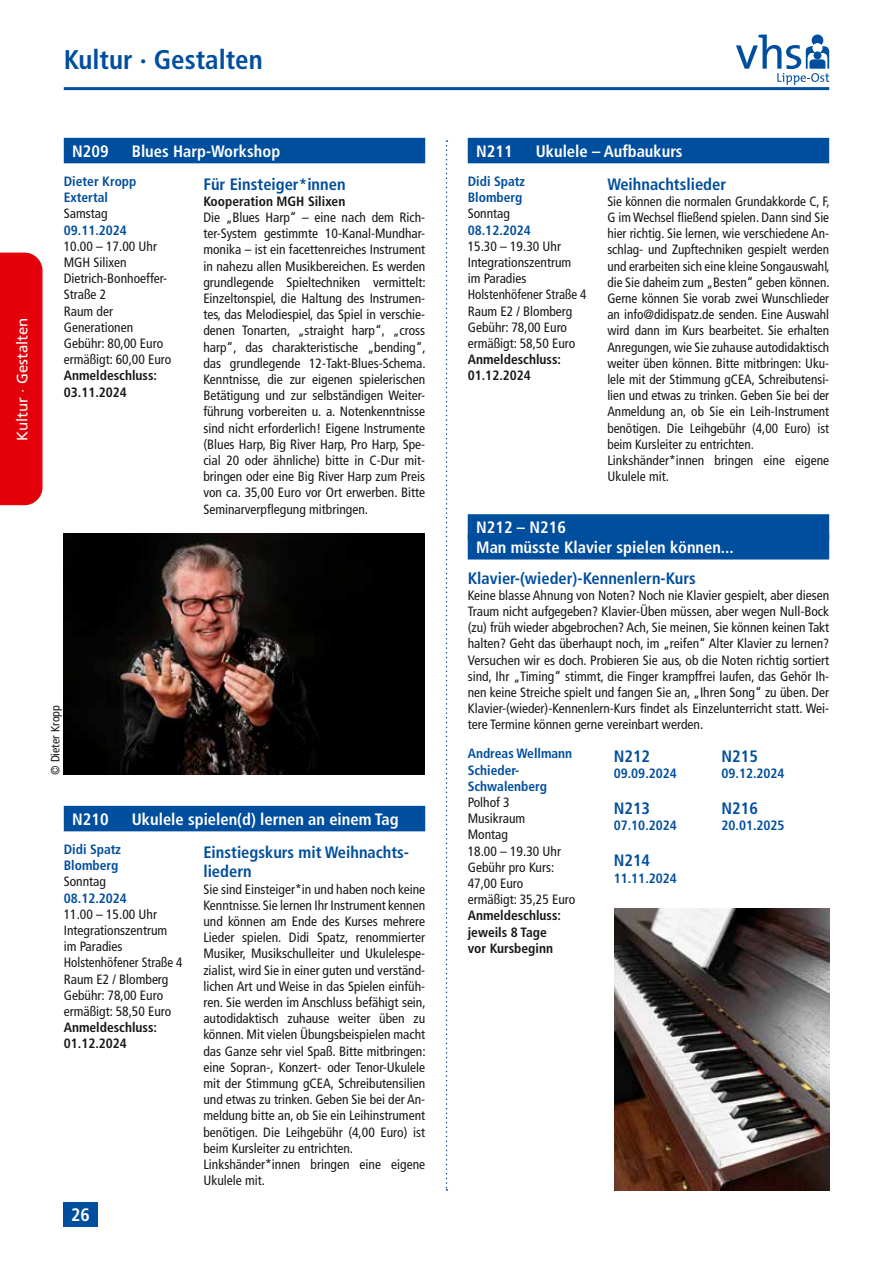
<style>
.page{position:relative;width:893px;height:1263px;background:#fff}
.page>*{position:absolute;margin:0;border:0;box-sizing:border-box;transform-origin:0 0}
.t1{font:700 condensed 27px "Frutiger LT Pro";color:#004e9e}
.t2{font:700 condensed 18px "Frutiger LT Pro";color:#fff}
.t3{font:700 condensed 16.5px/19.8px "Frutiger LT Pro";color:#fff}
.t4{font:700 condensed 16.5px/19.8px "Frutiger LT Pro";color:#004e9e}
.t5{font:15px "Frutiger LT Pro";color:#fff}
.t6{font:condensed 13.5px/16.2px "Frutiger LT Pro";color:#181716}
.t7{font:700 condensed 13.5px/16.2px "Frutiger LT Pro";color:#004e9e}
.t8{font:700 condensed 13.5px/16.2px "Frutiger LT Pro";color:#181716}
.t9{font:condensed 12px "Frutiger LT Pro";color:#181716}
</style>
<div class="page">
<div style="left:468px;top:138px;width:361px;height:25px;background:#004e9e"></div>
<div style="left:468px;top:514px;width:361px;height:26px;background:#004e9e"></div>
<div style="left:468px;top:534px;width:361px;height:25px;background:#004e9e"></div>
<div style="left:64px;top:138px;width:361px;height:25px;background:#004e9e"></div>
<div style="left:64px;top:806px;width:361px;height:25px;background:#004e9e"></div>
<img style="left:64px;top:534px;width:361px;height:240px">
<img style="left:614px;top:908px;width:215px;height:283px">
<hr style="left:64px;top:87px;width:765px;height:3px;background:#004e9e">
<svg style="left:736px;top:35px;width:93px;height:50px"></svg>
<div style="left:64px;top:1202px;width:34px;height:25px;background:#004e9e"></div>
<div style="left:0;top:253px;width:43px;height:252px;background:#e3000b"></div>
<svg style="left:446px;top:140px;width:1px;height:1051px"></svg>
<p class="t5" style="left:13px;top:441px;width:125px;rotate:-90deg">Kultur · Gestalten</p>
<h1 class="t1" style="left:64px;top:44px;width:200px">Kultur · Gestalten</h1>
<p class="t3" style="left:72px;top:141px;width:38px">N209</p>
<p class="t3" style="left:132px;top:141px;width:150px">Blues Harp-Workshop</p>
<p class="t7" style="left:64px;top:173px;width:74px">Dieter Kropp<br>Extertal</p>
<p class="t6" style="left:64px;top:206px;width:45px">Samstag</p>
<p class="t7" style="left:64px;top:222px;width:65px">09.11.2024</p>
<p class="t6" style="left:64px;top:238px;width:109px">10.00 – 17.00 Uhr<br>MGH Silixen<br>Dietrich-Bonhoeffer-<br>Straße 2<br>Raum der<br>Generationen<br>Gebühr: 80,00 Euro ermäßigt: 60,00 Euro</p>
<p class="t8" style="left:64px;top:368px;width:95px">Anmeldeschluss:<br>03.11.2024</p>
<p class="t4" style="left:203px;top:174px;width:144px">Für Einsteiger*innen</p>
<p class="t8" style="left:203px;top:193px;width:143px">Kooperation MGH Silixen</p>
<p class="t6" style="left:203px;top:209px;width:224px;text-align:justify">Die „Blues Harp“ – eine nach dem Rich&shy;ter-System gestimmte 10-Kanal-Mundhar&shy;monika – ist ein facettenreiches Instrument in nahezu allen Musikbereichen. Es werden grundlegende Spieltechniken vermittelt:<br>Einzeltonspiel, die Haltung des Instrumen&shy;tes, das Melodiespiel, das Spiel in verschie&shy;denen Tonarten, „straight harp“, „cross harp“, das charakteristische „bending“, das grundlegende 12-Takt-Blues-Schema.<br>Kenntnisse, die zur eigenen spielerischen Betätigung und zur selbständigen Weiter&shy;führung vorbereiten u. a. Notenkenntnisse sind nicht erforderlich! Eigene Instrumente (Blues Harp, Big River Harp, Pro Harp, Spe&shy;cial 20 oder ähnliche) bitte in C-Dur mit&shy;bringen oder eine Big River Harp zum Preis von ca. 35,00 Euro vor Ort erwerben. Bitte Seminarverpflegung mitbringen.</p>
<p class="t9" style="left:48px;top:775px;width:71px;rotate:-90deg">© Dieter Kropp</p>
<p class="t3" style="left:72px;top:809px;width:38px">N210</p>
<p class="t3" style="left:132px;top:809px;width:268px">Ukulele spielen(d) lernen an einem Tag</p>
<p class="t7" style="left:64px;top:841px;width:59px">Didi Spatz<br>Blomberg</p>
<p class="t6" style="left:64px;top:874px;width:44px">Sonntag</p>
<p class="t7" style="left:64px;top:890px;width:65px">08.12.2024</p>
<p class="t6" style="left:64px;top:906px;width:120px">11.00 – 15.00 Uhr<br>Integrationszentrum im Paradies<br>Holstenhöfener Straße 4<br>Raum E2 / Blomberg<br>Gebühr: 78,00 Euro ermäßigt: 58,50 Euro</p>
<p class="t8" style="left:64px;top:1019px;width:95px">Anmeldeschluss:<br>01.12.2024</p>
<p class="t4" style="left:203px;top:842px;width:207px">Einstiegskurs mit Weihnachts&shy;liedern</p>
<p class="t6" style="left:203px;top:881px;width:224px">Sie sind Einsteiger*in und haben noch keine Kenntnisse. Sie lernen Ihr Instrument kennen und können am Ende des Kurses mehrere Lieder spielen. Didi Spatz, renommierter Musiker, Musikschulleiter und Ukulelespe&shy;zialist, wird Sie in einer guten und verständ&shy;lichen Art und Weise in das Spielen einfüh&shy;ren. Sie werden im Anschluss befähigt sein, autodidaktisch zuhause weiter üben zu können. Mit vielen Übungsbeispielen macht das Ganze sehr viel Spaß. Bitte mitbringen: eine Sopran-, Konzert- oder Tenor-Ukulele mit der Stimmung gCEA, Schreibutensilien und etwas zu trinken. Geben Sie bei der An&shy;meldung bitte an, ob Sie ein Leihinstrument benötigen. Die Leihgebühr (4,00 Euro) ist beim Kursleiter zu entrichten.<br>Linkshänder*innen bringen eine eigene Ukulele mit.</p>
<h2 class="t2" style="left:71px;top:1204px;width:20px">26</h2>
<p class="t3" style="left:476px;top:141px;width:38px">N211</p>
<p class="t3" style="left:536px;top:141px;width:148px">Ukulele – Aufbaukurs</p>
<p class="t7" style="left:468px;top:173px;width:59px">Didi Spatz<br>Blomberg</p>
<p class="t6" style="left:468px;top:206px;width:44px">Sonntag</p>
<p class="t7" style="left:468px;top:222px;width:65px">08.12.2024</p>
<p class="t6" style="left:468px;top:238px;width:120px">15.30 – 19.30 Uhr<br>Integrationszentrum im Paradies<br>Holstenhöfener Straße 4<br>Raum E2 / Blomberg<br>Gebühr: 78,00 Euro ermäßigt: 58,50 Euro</p>
<p class="t8" style="left:468px;top:351px;width:95px">Anmeldeschluss:<br>01.12.2024</p>
<p class="t4" style="left:607px;top:174px;width:120px">Weihnachtslieder</p>
<p class="t6" style="left:607px;top:193px;width:224px">Sie können die normalen Grundakkorde C, F, G im Wechsel fließend spielen. Dann sind Sie hier richtig. Sie lernen, wie verschiedene An&shy;schlag- und Zupftechniken gespielt werden und erarbeiten sich eine kleine Songauswahl, die Sie daheim zum „Besten“ geben können.<br>Gerne können Sie vorab zwei Wunschlieder an info@didispatz.de senden. Eine Auswahl wird dann im Kurs bearbeitet. Sie erhalten Anregungen, wie Sie zuhause autodidaktisch weiter üben können. Bitte mitbringen: Uku&shy;lele mit der Stimmung gCEA, Schreibutensi&shy;lien und etwas zu trinken. Geben Sie bei der Anmeldung an, ob Sie ein Leih-Instrument benötigen. Die Leihgebühr (4,00 Euro) ist beim Kursleiter zu entrichten.<br>Linkshänder*innen bringen eine eigene Ukulele mit.</p>
<p class="t3" style="left:476px;top:518px;width:259px">N212 – N216<br>Man müsste Klavier spielen können...</p>
<p class="t4" style="left:468px;top:568px;width:230px">Klavier-(wieder)-Kennenlern-Kurs</p>
<p class="t6" style="left:468px;top:587px;width:363px;text-align:justify">Keine blasse Ahnung von Noten? Noch nie Klavier gespielt, aber diesen Traum nicht aufgegeben? Klavier-Üben müssen, aber wegen Null-Bock (zu) früh wieder abgebrochen? Ach, Sie meinen, Sie können keinen Takt halten? Geht das überhaupt noch, im „reifen“ Alter Klavier zu lernen?<br>Versuchen wir es doch. Probieren Sie aus, ob die Noten richtig sortiert sind, Ihr „Timing“ stimmt, die Finger krampffrei laufen, das Gehör Ih&shy;nen keine Streiche spielt und fangen Sie an, „Ihren Song“ zu üben. Der Klavier-(wieder)-Kennenlern-Kurs findet als Einzelunterricht statt. Wei&shy;tere Termine können gerne vereinbart werden.</p>
<p class="t7" style="left:468px;top:746px;width:106px">Andreas Wellmann<br>Schieder-<br>Schwalenberg</p>
<p class="t6" style="left:468px;top:794px;width:109px">Polhof 3<br>Musikraum<br>Montag<br>18.00 – 19.30 Uhr<br>Gebühr pro Kurs:<br>47,00 Euro ermäßigt: 35,25 Euro</p>
<p class="t8" style="left:468px;top:908px;width:95px">Anmeldeschluss: jeweils 8 Tage vor Kursbeginn</p>
<p class="t4" style="left:614px;top:746px;width:38px">N212</p>
<p class="t7" style="left:614px;top:765px;width:65px">09.09.2024</p>
<p class="t4" style="left:614px;top:798px;width:38px">N213</p>
<p class="t7" style="left:614px;top:818px;width:65px">07.10.2024</p>
<p class="t4" style="left:614px;top:851px;width:38px">N214</p>
<p class="t7" style="left:614px;top:870px;width:65px">11.11.2024</p>
<p class="t4" style="left:721px;top:746px;width:38px">N215</p>
<p class="t7" style="left:721px;top:765px;width:65px">09.12.2024</p>
<p class="t4" style="left:721px;top:798px;width:38px">N216</p>
<p class="t7" style="left:721px;top:818px;width:65px">20.01.2025</p>
</div>
